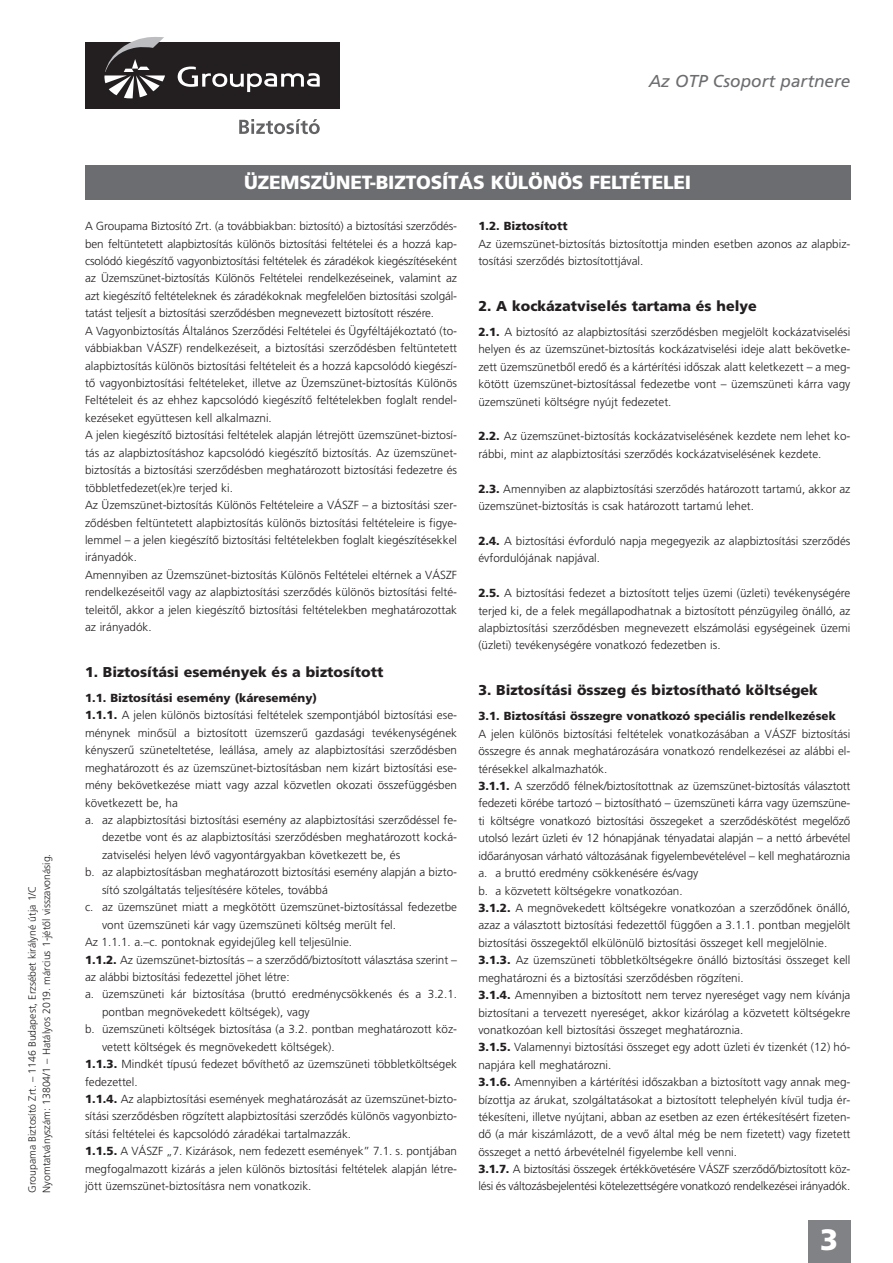
<style>
.page{position:relative;width:893px;height:1263px;background:#fff}
.page>*{position:absolute;margin:0;border:0;box-sizing:border-box;transform-origin:0 0}
.t1{font:700 29.4px "Frutiger M";color:#fff}
.t2{font:700 19.05px "Frutiger M";letter-spacing:-.01em;color:#fff}
.t3{font:italic 17.25px "Frutiger M";color:#6c6d70}
.t4{font:700 14.25px "Frutiger M";color:#231f20}
.t5{font:11.7px/17.4px "Frutiger M Light";color:#231f20}
.t6{font:700 11.7px "Frutiger M";color:#231f20}
.t7{font:10.5px/14.2px "Frutiger M Light";color:#231f20}
.s1{font-family:"Frutiger M";font-weight:700}
</style>
<div class="page">
<div style="left:808px;top:1220px;width:42px;height:43px;background:#808285"></div>
<div style="left:85px;top:43px;width:255px;height:66px;background:#231f20"></div>
<svg style="left:178px;top:67px;width:142px;height:25px"></svg>
<svg style="left:104px;top:37px;width:61px;height:61px"></svg>
<svg style="left:239px;top:119px;width:81px;height:15px"></svg>
<div style="left:85px;top:166px;width:765px;height:34px;background:#6c6d70"></div>
<h3 class="t3" style="left:649px;top:74px;width:203px">Az OTP Csoport partnere</h3>
<p class="t7" style="left:26px;top:1193px;width:340px;rotate:-90deg">Groupama Biztosító Zrt. – 1146 Budapest, Erzsébet királyné útja 1/C<br>Nyomtatványszám: 13804/1 – Hatályos 2019. március 1-jétől visszavonásig.</p>
<h2 class="t2" style="left:244px;top:175px;width:448px">ÜZEMSZÜNET-BIZTOSÍTÁS KÜLÖNÖS FELTÉTELEI</h2>
<p class="t5" style="left:85px;top:218px;width:374px">A Groupama Biztosító Zrt. (a továbbiakban: biztosító) a biztosítási szerződés&shy;ben feltüntetett alapbiztosítás különös biztosítási feltételei és a hozzá kap&shy;csolódó kiegészítő vagyonbiztosítási feltételek és záradékok kiegészítéseként az Üzemszünet-biztosítás Különös Feltételei rendelkezéseinek, valamint az azt kiegészítő feltételeknek és záradékoknak megfelelően biztosítási szolgál&shy;tatást teljesít a biztosítási szerződésben megnevezett biztosított részére.<br>A Vagyonbiztosítás Általános Szerződési Feltételei és Ügyféltájékoztató (to&shy;vábbiakban VÁSZF) rendelkezéseit, a biztosítási szerződésben feltüntetett alapbiztosítás különös biztosítási feltételeit és a hozzá kapcsolódó kiegészí&shy;tő vagyonbiztosítási feltételeket, illetve az Üzemszünet-biztosítás Különös Feltételeit és az ehhez kapcsolódó kiegészítő feltételekben foglalt rendel&shy;kezéseket együttesen kell alkalmazni.<br>A jelen kiegészítő biztosítási feltételek alapján létrejött üzemszünet-biztosí&shy;tás az alapbiztosításhoz kapcsolódó kiegészítő biztosítás. Az üzemszünet&shy;biztosítás a biztosítási szerződésben meghatározott biztosítási fedezetre és többletfedezet(ek)re terjed ki.<br>Az Üzemszünet-biztosítás Különös Feltételeire a VÁSZF – a biztosítási szer&shy;ződésben feltüntetett alapbiztosítás különös biztosítási feltételeire is figye&shy;lemmel – a jelen kiegészítő biztosítási feltételekben foglalt kiegészítésekkel irányadók.<br>Amennyiben az Üzemszünet-biztosítás Különös Feltételei eltérnek a VÁSZF rendelkezéseitől vagy az alapbiztosítási szerződés különös biztosítási felté&shy;teleitől, akkor a jelen kiegészítő biztosítási feltételekben meghatározottak az irányadók.</p>
<p class="t4" style="left:85px;top:666px;width:300px">1. Biztosítási események és a biztosított</p>
<p class="t6" style="left:85px;top:693px;width:233px">1.1. Biztosítási esemény (káresemény)</p>
<p class="t5" style="left:85px;top:707px;width:374px"><span class="s1">1.1.1.</span> A jelen különös biztosítási feltételek szempontjából biztosítási ese-</p>
<p class="t5" style="left:85px;top:725px;width:374px">ménynek minősül a biztosított üzemszerű gazdasági tevékenységének</p>
<p class="t5" style="left:85px;top:742px;width:374px">kényszerű szüneteltetése, leállása, amely az alapbiztosítási szerződésben</p>
<p class="t5" style="left:85px;top:760px;width:374px">meghatározott és az üzemszünet-biztosításban nem kizárt biztosítási ese-</p>
<p class="t5" style="left:85px;top:777px;width:374px">mény bekövetkezése miatt vagy azzal közvetlen okozati összefüggésben</p>
<p class="t5" style="left:85px;top:795px;width:94px">következett be, ha</p>
<p class="t5" style="left:85px;top:812px;width:374px">a. az alapbiztosítási biztosítási esemény az alapbiztosítási szerződéssel fe-</p>
<p class="t5" style="left:102px;top:830px;width:357px">dezetbe vont és az alapbiztosítási szerződésben meghatározott kocká-</p>
<p class="t5" style="left:102px;top:847px;width:300px">zatviselési helyen lévő vagyontárgyakban következett be, és</p>
<p class="t5" style="left:85px;top:864px;width:374px">b. az alapbiztosításban meghatározott biztosítási esemény alapján a bizto-</p>
<p class="t5" style="left:102px;top:882px;width:227px">sító szolgáltatás teljesítésére köteles, továbbá</p>
<p class="t5" style="left:85px;top:899px;width:374px">c. az üzemszünet miatt a megkötött üzemszünet-biztosítással fedezetbe</p>
<p class="t5" style="left:102px;top:917px;width:296px">vont üzemszüneti kár vagy üzemszüneti költség merült fel.</p>
<p class="t5" style="left:85px;top:934px;width:269px">Az 1.1.1. a.–c. pontoknak egyidejűleg kell teljesülnie.</p>
<p class="t5" style="left:85px;top:952px;width:374px"><span class="s1">1.1.2.</span> Az üzemszünet-biztosítás – a szerződő/biztosított választása szerint –</p>
<p class="t5" style="left:85px;top:969px;width:206px">az alábbi biztosítási fedezettel jöhet létre:</p>
<p class="t5" style="left:85px;top:986px;width:374px">a. üzemszüneti kár biztosítása (bruttó eredménycsökkenés és a 3.2.1.</p>
<p class="t5" style="left:102px;top:1004px;width:209px">pontban megnövekedett költségek), vagy</p>
<p class="t5" style="left:85px;top:1021px;width:374px">b. üzemszüneti költségek biztosítása (a 3.2. pontban meghatározott köz-</p>
<p class="t5" style="left:102px;top:1039px;width:234px">vetett költségek és megnövekedett költségek).</p>
<p class="t5" style="left:85px;top:1056px;width:374px"><span class="s1">1.1.3.</span> Mindkét típusú fedezet bővíthető az üzemszüneti többletköltségek</p>
<p class="t5" style="left:85px;top:1074px;width:54px">fedezettel.</p>
<p class="t5" style="left:85px;top:1091px;width:374px"><span class="s1">1.1.4.</span> Az alapbiztosítási események meghatározását az üzemszünet-bizto-</p>
<p class="t5" style="left:85px;top:1108px;width:374px">sítási szerződésben rögzített alapbiztosítási szerződés különös vagyonbizto-</p>
<p class="t5" style="left:85px;top:1126px;width:268px">sítási feltételei és kapcsolódó záradékai tartalmazzák.</p>
<p class="t5" style="left:85px;top:1143px;width:374px"><span class="s1">1.1.5.</span> A VÁSZF „7. Kizárások, nem fedezett események” 7.1. s. pontjában</p>
<p class="t5" style="left:85px;top:1161px;width:374px">megfogalmazott kizárás a jelen különös biztosítási feltételek alapján létre-</p>
<p class="t5" style="left:85px;top:1178px;width:228px">jött üzemszünet-biztosításra nem vonatkozik.</p>
<p class="t6" style="left:478px;top:221px;width:91px">1.2. Biztosított</p>
<p class="t5" style="left:478px;top:236px;width:374px">Az üzemszünet-biztosítás biztosítottja minden esetben azonos az alapbiz&shy;tosítási szerződés biztosítottjával.</p>
<p class="t4" style="left:478px;top:300px;width:280px">2. A kockázatviselés tartama és helye</p>
<p class="t5" style="left:478px;top:324px;width:374px;text-align:justify"><span class="s1">2.1.</span> A biztosító az alapbiztosítási szerződésben megjelölt kockázatviselési helyen és az üzemszünet-biztosítás kockázatviselési ideje alatt bekövetke&shy;zett üzemszünetből eredő és a kártérítési időszak alatt keletkezett – a meg&shy;kötött üzemszünet-biztosítással fedezetbe vont – üzemszüneti kárra vagy üzemszüneti költségre nyújt fedezetet.</p>
<p class="t5" style="left:478px;top:428px;width:374px"><span class="s1">2.2.</span> Az üzemszünet-biztosítás kockázatviselésének kezdete nem lehet ko&shy;rábbi, mint az alapbiztosítási szerződés kockázatviselésének kezdete.</p>
<p class="t5" style="left:478px;top:481px;width:374px"><span class="s1">2.3.</span> Amennyiben az alapbiztosítási szerződés határozott tartamú, akkor az üzemszünet-biztosítás is csak határozott tartamú lehet.</p>
<p class="t5" style="left:478px;top:533px;width:374px"><span class="s1">2.4.</span> A biztosítási évforduló napja megegyezik az alapbiztosítási szerződés évfordulójának napjával.</p>
<p class="t5" style="left:478px;top:585px;width:374px;text-align:justify"><span class="s1">2.5.</span> A biztosítási fedezet a biztosított teljes üzemi (üzleti) tevékenységére terjed ki, de a felek megállapodhatnak a biztosított pénzügyileg önálló, az alapbiztosítási szerződésben megnevezett elszámolási egységeinek üzemi (üzleti) tevékenységére vonatkozó fedezetben is.</p>
<p class="t4" style="left:478px;top:685px;width:341px">3. Biztosítási összeg és biztosítható költségek</p>
<p class="t6" style="left:478px;top:711px;width:359px">3.1. Biztosítási összegre vonatkozó speciális rendelkezések</p>
<p class="t5" style="left:478px;top:726px;width:374px">A jelen különös biztosítási feltételek vonatkozásában a VÁSZF biztosítási összegre és annak meghatározására vonatkozó rendelkezései az alábbi el&shy;térésekkel alkalmazhatók.<br><span class="s1">3.1.1.</span> A szerződő félnek/biztosítottnak az üzemszünet-biztosítás választott fedezeti körébe tartozó – biztosítható – üzemszüneti kárra vagy üzemszüne&shy;ti költségre vonatkozó biztosítási összegeket a szerződéskötést megelőző utolsó lezárt üzleti év 12 hónapjának tényadatai alapján – a nettó árbevétel időarányosan várható változásának figyelembevételével – kell meghatároznia a. a bruttó eredmény csökkenésére és/vagy<br>b. a közvetett költségekre vonatkozóan.<br><span class="s1">3.1.2.</span> A megnövekedett költségekre vonatkozóan a szerződőnek önálló, azaz a választott biztosítási fedezettől függően a 3.1.1. pontban megjelölt biztosítási összegektől elkülönülő biztosítási összeget kell megjelölnie.<br><span class="s1">3.1.3.</span> Az üzemszüneti többletköltségekre önálló biztosítási összeget kell meghatározni és a biztosítási szerződésben rögzíteni.<br><span class="s1">3.1.4.</span> Amennyiben a biztosított nem tervez nyereséget vagy nem kívánja biztosítani a tervezett nyereséget, akkor kizárólag a közvetett költségekre vonatkozóan kell biztosítási összeget meghatároznia.<br><span class="s1">3.1.5.</span> Valamennyi biztosítási összeget egy adott üzleti év tizenkét (12) hó&shy;napjára kell meghatározni.<br><span class="s1">3.1.6.</span> Amennyiben a kártérítési időszakban a biztosított vagy annak meg&shy;bízottja az árukat, szolgáltatásokat a biztosított telephelyén kívül tudja ér&shy;tékesíteni, illetve nyújtani, abban az esetben az ezen értékesítésért fizeten&shy;dő (a már kiszámlázott, de a vevő által még be nem fizetett) vagy fizetett összeget a nettó árbevételnél figyelembe kell venni.<br><span class="s1">3.1.7.</span> A biztosítási összegek értékkövetésére VÁSZF szerződő/biztosított köz&shy;lési és változásbejelentési kötelezettségére vonatkozó rendelkezései irányadók.</p>
<h1 class="t1" style="left:820px;top:1227px;width:20px">3</h1>
</div>
